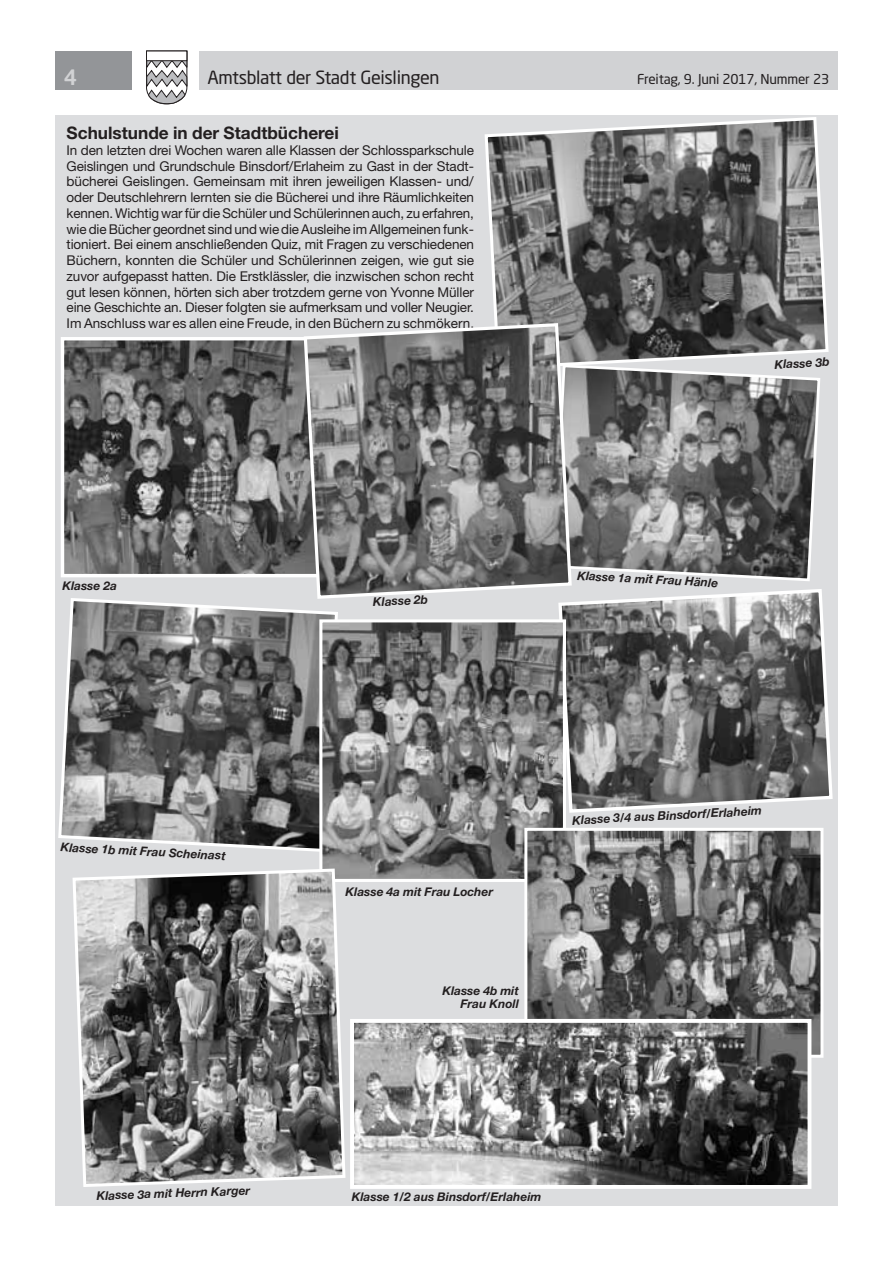
<style>
.page{position:relative;width:893px;height:1263px;background:#fff}
.page>*{position:absolute;margin:0;border:0;box-sizing:border-box;transform-origin:0 0}
.t1{font:500 21px "Neo Sans Std";color:#d1d2d4}
.t2{font:18px "Neo Sans Std";letter-spacing:-.02em;color:#231f20}
.t3{font:700 17.25px "Helvetica Neue LT Std";color:#231f20}
.t4{font:13.5px/15.8px "Helvetica Neue LT Std";color:#231f20;text-align:justify}
.t5{font:13.5px "Neo Sans Std";letter-spacing:-.015em;color:#231f20}
.t6{font:italic 700 12px/13px "Helvetica Neue LT Std";color:#231f20;text-align:right}
</style>
<div class="page">
<div style="left:199px;top:51px;width:639px;height:38px;background:#d1d2d4"></div>
<div style="left:55px;top:51px;width:77px;height:38px;background:#939598"></div>
<svg style="left:146px;top:50px;width:42px;height:55px"></svg>
<div style="left:146px;top:51px;width:41px;height:10px;background:#fff;border:1px solid #231f20"></div>
<div style="left:55px;top:115px;width:783px;height:1090px;background:#dcdddf"></div>
<svg style="left:484px;top:117px;width:345px;height:246px;background:#767676"></svg>
<img style="left:65px;top:341px;width:237px;height:232px">
<div style="left:61px;top:337px;width:265px;height:240px;border:3px solid #fff"></div>
<svg style="left:573px;top:363px;width:247px;height:218px;background:#7b7b7b"></svg>
<svg style="left:58px;top:598px;width:280px;height:254px;background:#7a7a7a"></svg>
<svg style="left:558px;top:589px;width:275px;height:224px;background:#7d7d7e"></svg>
<svg style="left:302px;top:321px;width:271px;height:279px;background:#7f8080"></svg>
<img style="left:323px;top:623px;width:239px;height:255px">
<div style="left:319px;top:619px;width:247px;height:263px;border:3px solid #fff"></div>
<svg style="left:72px;top:867px;width:275px;height:320px"></svg>
<img style="left:528px;top:832px;width:291px;height:222px">
<div style="left:524px;top:828px;width:299px;height:230px;border:3px solid #fff"></div>
<img style="left:355px;top:1024px;width:451px;height:160px">
<div style="left:350px;top:1019px;width:461px;height:170px;border:4px solid #fff"></div>
<h1 class="t1" style="left:64px;top:64px;width:15px">4</h1>
<h2 class="t2" style="left:207px;top:66px;width:234px">Amtsblatt der Stadt Geislingen</h2>
<p class="t5" style="left:637px;top:71px;width:194px">Freitag, 9. Juni 2017, Nummer 23</p>
<p class="t3" style="left:67px;top:122px;width:274px">Schulstunde in der Stadtbücherei</p>
<p class="t4" style="left:67px;top:142px;width:409px">In den letzten drei Wochen waren alle Klassen der Schlossparkschule Geislingen und Grundschule Binsdorf/Erlaheim zu Gast in der Stadt&shy;bücherei Geislingen. Gemeinsam mit ihren jeweiligen Klassen- und/ oder Deutschlehrern lernten sie die Bücherei und ihre Räumlichkeiten kennen. Wichtig war für die Schüler und Schülerinnen auch, zu erfahren, wie die Bücher geordnet sind und wie die Ausleihe im Allgemeinen funk&shy;tioniert. Bei einem anschließenden Quiz, mit Fragen zu verschiedenen Büchern, konnten die Schüler und Schülerinnen zeigen, wie gut sie zuvor aufgepasst hatten. Die Erstklässler, die inzwischen schon recht gut lesen können, hörten sich aber trotzdem gerne von Yvonne Müller eine Geschichte an. Dieser folgten sie aufmerksam und voller Neugier.<br>Im Anschluss war es allen eine Freude, in den Büchern zu schmökern.</p>
<p class="t6" style="left:774px;top:358px;width:57px;rotate:-3deg">Klasse 3b</p>
<p class="t6" style="left:62px;top:578px;width:56px">Klasse 2a</p>
<p class="t6" style="left:578px;top:569px;width:143px;rotate:3deg">Klasse 1a mit Frau Hänle</p>
<p class="t6" style="left:61px;top:840px;width:167px;rotate:3deg">Klasse 1b mit Frau Scheinast</p>
<p class="t6" style="left:96px;top:1189px;width:155px;rotate:-2deg">Klasse 3a mit Herrn Karger</p>
<p class="t6" style="left:373px;top:595px;width:57px;rotate:-3deg">Klasse 2b</p>
<p class="t6" style="left:346px;top:885px;width:149px">Klasse 4a mit Frau Locher</p>
<p class="t6" style="left:442px;top:984px;width:78px">Klasse 4b mit<br>Frau Knoll</p>
<p class="t6" style="left:572px;top:813px;width:191px;rotate:-3deg">Klasse 3/4 aus Binsdorf/Erlaheim</p>
<p class="t6" style="left:352px;top:1190px;width:191px">Klasse 1/2 aus Binsdorf/Erlaheim</p>
</div>
